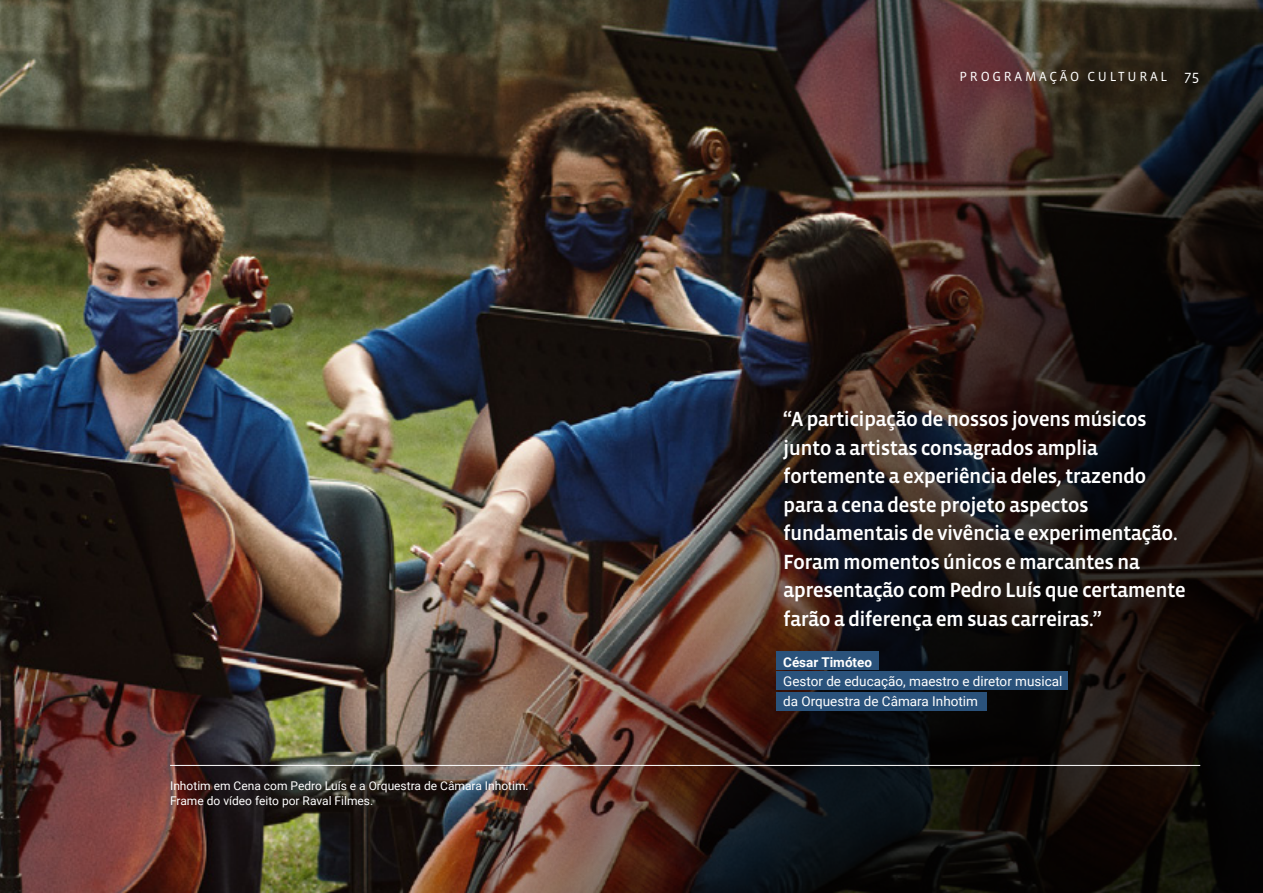
<style>
.page{position:relative;width:1263px;height:893px;background:#fff}
.page>*{position:absolute;margin:0;border:0;box-sizing:border-box;transform-origin:0 0}
.t1{font:500 21px/28.5px "Vista Sans OT";letter-spacing:-.03em;color:#fff}
.t2{font:13.5px/19.5px "Roboto";color:#fff}
.t3{font:13.5px "Vista Sans OT";letter-spacing:.2em;color:#fff}
.t4{font:700 13.5px "Roboto";color:#fff}
.t5{font:12px/15px "Roboto";color:#fff}
.s1{font-size:15px}
</style>
<div class="page">
<img style="left:0;top:0;width:1263px;height:893px">
<hr style="left:170px;top:765px;width:1030px;height:1px;background:#fff">
<div style="left:776px;top:652px;width:103px;height:18px;background:#2a527b"></div>
<div style="left:776px;top:672px;width:292px;height:18px;background:#2a527b"></div>
<div style="left:776px;top:692px;width:211px;height:18px;background:#2a527b"></div>
<p class="t5" style="left:170px;top:777px;width:360px">Inhotim em Cena com Pedro Luís e a Orquestra de Câmara Inhotim.<br>Frame do vídeo feito por Raval Filmes.</p>
<p class="t3" style="left:959px;top:70px;width:241px">PROGRAMAÇÃO CULTURAL <span class="s1">75</span></p>
<p class="t1" style="left:783px;top:405px;width:404px">“A participação de nossos jovens músicos junto a artistas consagrados amplia fortemente a experiência deles, trazendo para a cena deste projeto aspectos fundamentais de vivência e experimentação.<br>Foram momentos únicos e marcantes na apresentação com Pedro Luís que certamente farão a diferença em suas carreiras.”</p>
<p class="t4" style="left:783px;top:652px;width:90px">César Timóteo</p>
<p class="t2" style="left:783px;top:671px;width:281px">Gestor de educação, maestro e diretor musical da Orquestra de Câmara Inhotim</p>
</div>
